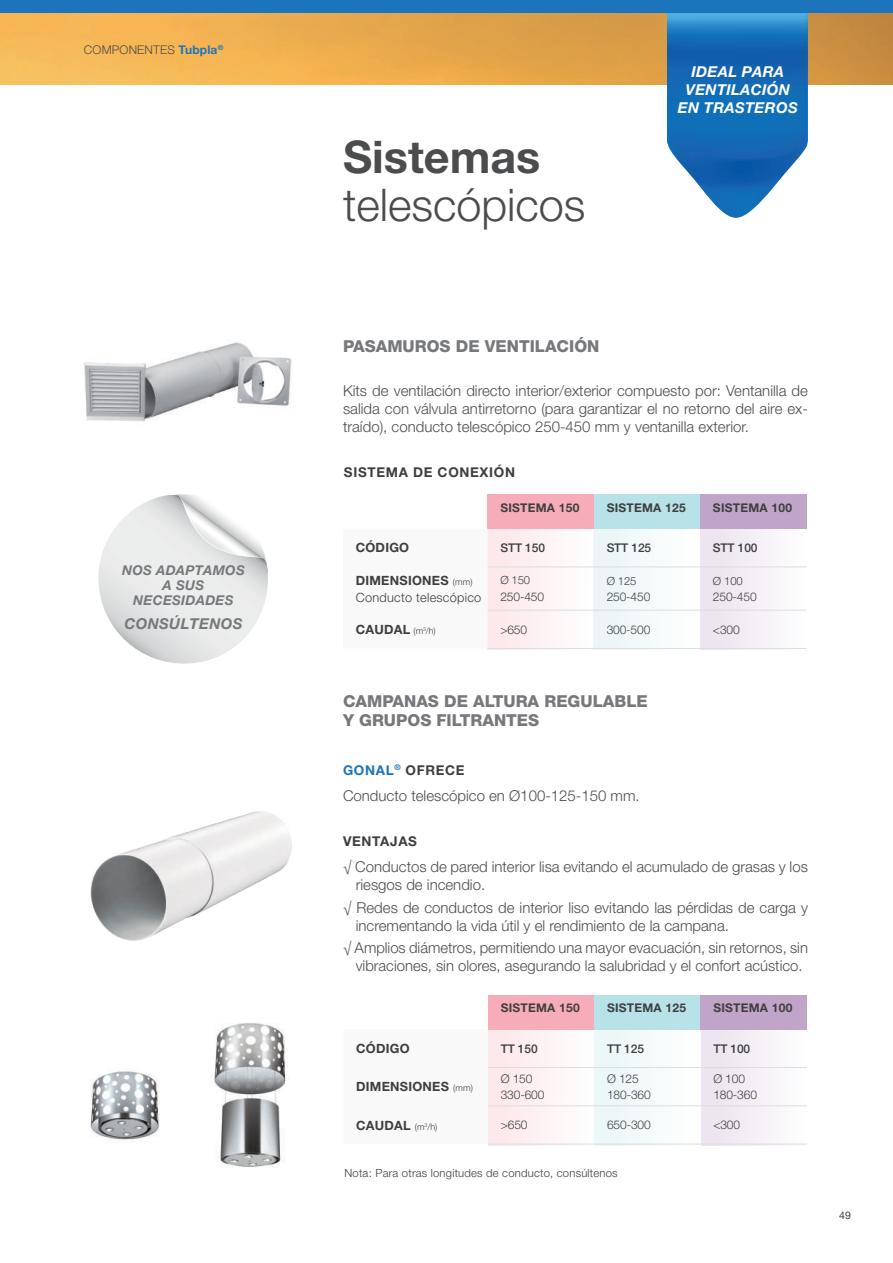
<style>
.page{position:relative;width:893px;height:1263px;background:#fff}
.page>*{position:absolute;margin:0;border:0;box-sizing:border-box;transform-origin:0 0}
.t1{font:300 45px "Helvetica Neue LT Std";color:#4b4c4d}
.t2{font:700 45px "Helvetica Neue LT Std";color:#4b4c4d}
.t3{font:800 16.5px/19.5px "Helvetica Neue LT Std";color:#76787b}
.t4{font:300 15px/18px "Helvetica Neue LT Std";color:#4b4c4d}
.t5{font:italic 700 15px/18px "Helvetica Neue LT Pro";letter-spacing:.02em;color:#fff;text-align:center}
.t6{font:italic 700 15px "Helvetica Neue LT Pro";letter-spacing:.02em;color:#76787b}
.t7{font:700 13.5px "Helvetica Neue LT Std";letter-spacing:.05em;color:#3e3e3f}
.t8{font:italic 700 13.5px/15px "Helvetica Neue LT Pro";letter-spacing:.02em;color:#76787b;text-align:center}
.t9{font:700 12.75px "Helvetica Neue LT Std";letter-spacing:.02em;color:#3e3e3f}
.t10{font:300 12.75px/17.1px "Helvetica Neue LT Std";letter-spacing:.02em;color:#3e3e3f}
.t11{font:300 12px/16.5px "Helvetica Neue LT Std";letter-spacing:-.01em;color:#3e3e3f}
.t12{font:700 12px "Helvetica Neue LT Std";letter-spacing:.02em;color:#3e3e3f}
.t13{font:500 12px "Helvetica Neue LT Std";letter-spacing:-.01em;color:#3e3e3f}
.t14{font:300 12px "Helvetica Neue LT Std";letter-spacing:.015em;color:#4b4c4d}
.t15{font:300 11.25px "Helvetica Neue LT Std";letter-spacing:.02em;color:#3e3e3f}
.t16{font:10.5px "Helvetica Neue LT Std";color:#3e3e3f}
.s1{font-weight:700;color:#1c75bc}
.s2{font-weight:700}
.s3{font-size:9px}
.s4{font-weight:300;font-size:9px}
.s5{color:#1c75bc}
</style>
<div class="page">
<img style="left:0;top:13px;width:893px;height:71px">
<svg style="left:667px;top:13px;width:141px;height:205px;background:#3882c0"></svg>
<img style="left:83px;top:341px;width:209px;height:81px">
<div style="left:488px;top:1013px;width:133px;height:132px;background:#fdf2f3"></div>
<div style="left:594px;top:521px;width:126px;height:129px;background:#f7fbfc"></div>
<div style="left:594px;top:1015px;width:126px;height:130px;background:#f4fafb"></div>
<div style="left:487px;top:520px;width:133px;height:130px;background:linear-gradient(to right,#ffe9ec,#f2fcfd)"></div>
<svg style="left:701px;top:1029px;width:106px;height:117px;fill:#f4eff5"></svg>
<div style="left:488px;top:995px;width:106px;height:34px;background:#f7adb9"></div>
<div style="left:594px;top:995px;width:107px;height:34px;background:#b7e2e7"></div>
<div style="left:701px;top:995px;width:106px;height:34px;background:#c1a5c8"></div>
<hr style="left:488px;top:1067px;width:106px;height:1px;background:#dcdddf">
<hr style="left:594px;top:1067px;width:107px;height:1px;background:#dcdddf">
<hr style="left:701px;top:1067px;width:106px;height:1px;background:#dcdddf">
<hr style="left:488px;top:1105px;width:106px;height:1px;background:#dcdddf">
<hr style="left:594px;top:1105px;width:107px;height:1px;background:#dcdddf">
<hr style="left:701px;top:1105px;width:106px;height:1px;background:#dcdddf">
<hr style="left:488px;top:1144px;width:106px;height:1px;background:#dcdddf">
<hr style="left:594px;top:1144px;width:107px;height:1px;background:#dcdddf">
<hr style="left:701px;top:1144px;width:106px;height:1px;background:#dcdddf">
<img style="left:90px;top:1071px;width:70px;height:71px">
<img style="left:211px;top:1023px;width:75px;height:145px">
<div style="left:700px;top:530px;width:133px;height:120px;background:linear-gradient(to bottom,#f5f0f6,#f4f0f5)"></div>
<div style="left:488px;top:495px;width:106px;height:34px;background:#f7adb9"></div>
<div style="left:594px;top:495px;width:106px;height:34px;background:#b7e2e7"></div>
<div style="left:700px;top:495px;width:106px;height:34px;background:#c1a5c8"></div>
<svg style="left:487px;top:529px;width:1px;height:119px"></svg>
<hr style="left:488px;top:566px;width:106px;height:1px;background:#dcdddf">
<hr style="left:594px;top:566px;width:106px;height:1px;background:#dcdddf">
<hr style="left:700px;top:566px;width:106px;height:1px;background:#dcdddf">
<hr style="left:488px;top:610px;width:106px;height:1px;background:#dcdddf">
<hr style="left:594px;top:610px;width:106px;height:1px;background:#dcdddf">
<hr style="left:700px;top:610px;width:106px;height:1px;background:#dcdddf">
<hr style="left:488px;top:648px;width:106px;height:1px;background:#dcdddf">
<hr style="left:594px;top:648px;width:106px;height:1px;background:#dcdddf">
<hr style="left:700px;top:648px;width:106px;height:1px;background:#dcdddf">
<div style="left:807px;top:475px;width:65px;height:200px;background:#fff"></div>
<svg style="left:98px;top:494px;width:170px;height:170px"></svg>
<img style="left:90px;top:811px;width:202px;height:130px">
<div style="left:0;top:0;width:893px;height:13px;background:#1c75bc"></div>
<p class="t14" style="left:84px;top:43px;width:141px">COMPONENTES <span class="s1">Tubpla</span><sup>®</sup></p>
<p class="t8" style="left:122px;top:563px;width:124px">NOS ADAPTAMOS<br>A SUS<br>NECESIDADES</p>
<p class="t6" style="left:124px;top:614px;width:120px">CONSÚLTENOS</p>
<h1 class="t2" style="left:343px;top:129px;width:199px">Sistemas</h1>
<h1 class="t1" style="left:343px;top:178px;width:244px">telescópicos</h1>
<p class="t5" style="left:678px;top:62px;width:121px">IDEAL PARA<br>VENTILACIÓN<br>EN TRASTEROS</p>
<p class="t3" style="left:343px;top:336px;width:258px">PASAMUROS DE VENTILACIÓN</p>
<p class="t4" style="left:343px;top:382px;width:466px;text-align:justify">Kits de ventilación directo interior/exterior compuesto por: Ventanilla de salida con válvula antirretorno (para garantizar el no retorno del aire ex&shy;traído), conducto telescópico 250-450 mm y ventanilla exterior.</p>
<p class="t7" style="left:344px;top:463px;width:173px">SISTEMA DE CONEXIÓN</p>
<p class="t12" style="left:500px;top:500px;width:81px">SISTEMA 150</p>
<p class="t12" style="left:607px;top:500px;width:81px">SISTEMA 125</p>
<p class="t12" style="left:713px;top:500px;width:81px">SISTEMA 100</p>
<p class="t9" style="left:356px;top:540px;width:55px">CÓDIGO</p>
<p class="t13" style="left:500px;top:541px;width:46px">STT 150</p>
<p class="t13" style="left:607px;top:541px;width:46px">STT 125</p>
<p class="t13" style="left:713px;top:541px;width:46px">STT 100</p>
<p class="t10" style="left:356px;top:571px;width:127px"><span class="s2">DIMENSIONES</span> <span class="s3">(mm)<br></span>Conducto telescópico</p>
<p class="t15" style="left:500px;top:573px;width:31px">Ø 150</p>
<p class="t15" style="left:607px;top:574px;width:31px">Ø 125</p>
<p class="t11" style="left:607px;top:588px;width:45px">250-450</p>
<p class="t15" style="left:713px;top:574px;width:31px">Ø 100</p>
<p class="t11" style="left:713px;top:588px;width:45px">250-450</p>
<p class="t11" style="left:500px;top:588px;width:45px">250-450</p>
<p class="t9" style="left:356px;top:621px;width:82px">CAUDAL <span class="s4">(m</span><sup>3</sup><span class="s4">/h)</span></p>
<p class="t11" style="left:500px;top:621px;width:28px">&gt;650</p>
<p class="t11" style="left:607px;top:621px;width:45px">300-500</p>
<p class="t11" style="left:713px;top:621px;width:28px">&lt;300</p>
<p class="t3" style="left:343px;top:691px;width:306px">CAMPANAS DE ALTURA REGULABLE<br>Y GRUPOS FILTRANTES</p>
<p class="t7" style="left:343px;top:762px;width:123px"><span class="s5">GONAL</span><sup>®</sup> OFRECE</p>
<p class="t4" style="left:343px;top:787px;width:298px">Conducto telescópico en Ø100-125-150 mm.</p>
<p class="t7" style="left:343px;top:833px;width:75px">VENTAJAS</p>
<p class="t4" style="left:356px;top:858px;width:454px;text-indent:-13px">√ Conductos de pared interior lisa evitando el acumulado de grasas y los riesgos de incendio.</p>
<p class="t4" style="left:356px;top:898px;width:454px;text-indent:-13px">√ Redes de conductos de interior liso evitando las pérdidas de carga y incrementando la vida útil y el rendimiento de la campana.</p>
<p class="t4" style="left:343px;top:938px;width:466px;text-align:center">√ Amplios diámetros, permitiendo una mayor evacuación, sin retornos, sin vibraciones, sin olores, asegurando la salubridad y el confort acústico.</p>
<p class="t12" style="left:501px;top:1000px;width:81px">SISTEMA 150</p>
<p class="t12" style="left:607px;top:1000px;width:81px">SISTEMA 125</p>
<p class="t12" style="left:713px;top:1000px;width:81px">SISTEMA 100</p>
<p class="t9" style="left:356px;top:1040px;width:55px">CÓDIGO</p>
<p class="t13" style="left:501px;top:1041px;width:38px">TT 150</p>
<p class="t13" style="left:607px;top:1041px;width:38px">TT 125</p>
<p class="t13" style="left:713px;top:1041px;width:38px">TT 100</p>
<p class="t9" style="left:356px;top:1079px;width:118px">DIMENSIONES <span class="s4">(mm)</span></p>
<p class="t11" style="left:501px;top:1070px;width:45px">Ø 150<br>330-600</p>
<p class="t11" style="left:607px;top:1070px;width:45px">Ø 125<br>180-360</p>
<p class="t11" style="left:713px;top:1070px;width:45px">Ø 100<br>180-360</p>
<p class="t9" style="left:356px;top:1117px;width:83px">CAUDAL <span class="s4">(m</span><sup>3</sup><span class="s4">/h)</span></p>
<p class="t11" style="left:501px;top:1116px;width:28px">&gt;650</p>
<p class="t11" style="left:607px;top:1116px;width:45px">650-300</p>
<p class="t11" style="left:713px;top:1116px;width:28px">&lt;300</p>
<p class="t15" style="left:344px;top:1166px;width:275px">Nota: Para otras longitudes de conducto, consúltenos</p>
<p class="t16" style="left:839px;top:1208px;width:13px">49</p>
</div>
